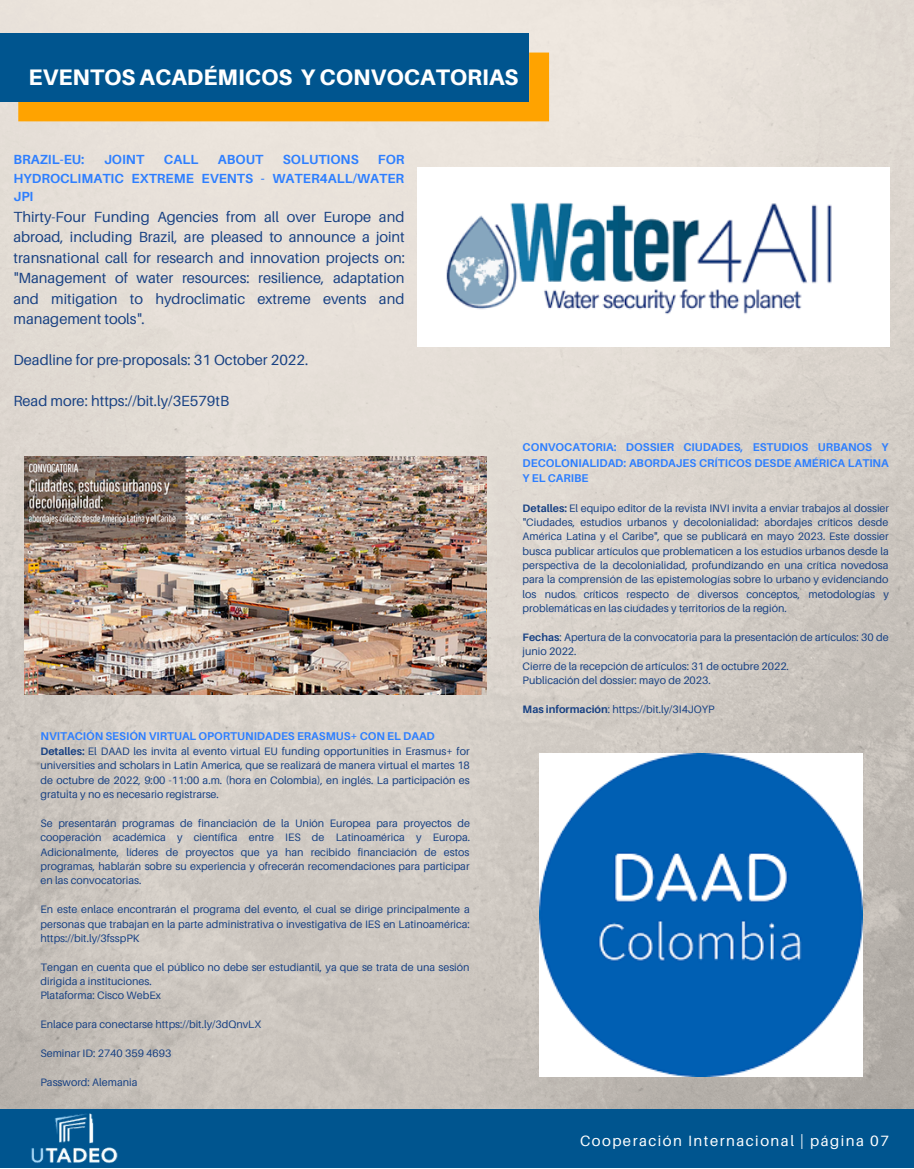
<style>
.page{position:relative;width:914px;height:1169px;background:#fff}
.page>*{position:absolute;margin:0;border:0;box-sizing:border-box;transform-origin:0 0}
.t1{font:800 22.5px "Aileron";color:#fff}
.t2{font:14.85px "Aileron";letter-spacing:.1em;color:#fff}
.t3{font:14.7px/20.4px "Aileron";color:#184183;text-align:justify}
.t4{font:700 13.2px/18.5px "Aileron";color:#2e7fff;text-align:justify}
.t5{font:700 11.25px/15.3px "Aileron";color:#2e7fff;text-align:justify}
.t6{font:10.8px/14.4px "Aileron";color:#184183;text-align:justify}
.s1{font-weight:700}
</style>
<div class="page">
<img style="left:0;top:0;width:914px;height:1167px">
<div style="left:0;top:1109px;width:913px;height:58px;background:#00558f"></div>
<div style="left:18px;top:53px;width:531px;height:68px;background:#ffa300"></div>
<div style="left:0;top:33px;width:529px;height:68px;background:#00558f"></div>
<img style="left:24px;top:1102px;width:99px;height:62px">
<img style="left:417px;top:168px;width:472px;height:178px">
<img style="left:24px;top:457px;width:462px;height:238px">
<img style="left:539px;top:753px;width:324px;height:324px">
<h1 class="t1" style="left:28px;top:63px;width:491px">EVENTOS ACADÉMICOS Y CONVOCATORIAS</h1>
<p class="t4" style="left:13px;top:150px;width:392px;text-indent:364px">FOR HYDROCLIMATIC EXTREME EVENTS - WATER4ALL/WATER JPI</p>
<p class="t3" style="left:13px;top:206px;width:393px">Thirty-Four Funding Agencies from all over Europe and abroad, including Brazil, are pleased to announce a joint transnational call for research and innovation projects on: "Management of water resources: resilience, adaptation and mitigation to hydroclimatic extreme events and management tools".</p>
<h3 class="t3" style="left:13px;top:349px;width:296px">Deadline for pre-proposals: 31 October 2022.</h3>
<h3 class="t3" style="left:13px;top:390px;width:217px">Read more: https://bit.ly/3E579tB</h3>
<p class="t4" style="left:13px;top:150px;width:72px">BRAZIL-EU:</p>
<p class="t4" style="left:104px;top:150px;width:42px">JOINT</p>
<p class="t4" style="left:164px;top:150px;width:36px">CALL</p>
<p class="t4" style="left:218px;top:150px;width:47px">ABOUT</p>
<p class="t4" style="left:283px;top:150px;width:77px">SOLUTIONS</p>
<p class="t5" style="left:41px;top:729px;width:396px">NVITACIÓN SESIÓN VIRTUAL OPORTUNIDADES ERASMUS+ CON EL DAAD</p>
<p class="t6" style="left:41px;top:744px;width:431px"><span class="s1">Detalles:</span> El DAAD les invita al evento virtual EU funding opportunities in Erasmus+ for universities and scholars in Latin America, que se realizará de manera virtual el martes 18 de octubre de 2022, 9:00 -11:00 a.m. (hora en Colombia), en inglés. La participación es gratuita y no es necesario registrarse.</p>
<p class="t6" style="left:41px;top:816px;width:431px">Se presentarán programas de financiación de la Unión Europea para proyectos de cooperación académica y científica entre IES de Latinoamérica y Europa.<br>Adicionalmente, líderes de proyectos que ya han recibido financiación de estos programas, hablarán sobre su experiencia y ofrecerán recomendaciones para participar en las convocatorias.</p>
<p class="t6" style="left:41px;top:902px;width:431px">En este enlace encontrarán el programa del evento, el cual se dirige principalmente a personas que trabajan en la parte administrativa o investigativa de IES en Latinoamérica: https://bit.ly/3fsspPK</p>
<p class="t6" style="left:41px;top:959px;width:430px;text-align:left">Tengan en cuenta que el público no debe ser estudiantil, ya que se trata de una sesión dirigida a instituciones.<br>Plataforma: Cisco WebEx</p>
<p class="t6" style="left:41px;top:1017px;width:222px">Enlace para conectarse https://bit.ly/3dQnvLX</p>
<p class="t6" style="left:41px;top:1046px;width:132px">Seminar ID: 2740 359 4693</p>
<p class="t6" style="left:41px;top:1074px;width:98px">Password: Alemania</p>
<p class="t5" style="left:522px;top:439px;width:368px">CONVOCATORIA: DOSSIER CIUDADES, ESTUDIOS URBANOS Y DECOLONIALIDAD: ABORDAJES CRÍTICOS DESDE AMÉRICA LATINA Y EL CARIBE</p>
<p class="t6" style="left:522px;top:500px;width:368px"><span class="s1">Detalles:</span> El equipo editor de la revista INVI invita a enviar trabajos al dossier "Ciudades, estudios urbanos y decolonialidad: abordajes críticos desde América Latina y el Caribe", que se publicará en mayo 2023. Este dossier busca publicar artículos que problematicen a los estudios urbanos desde la perspectiva de la decolonialidad, profundizando en una crítica novedosa para la comprensión de las epistemologías sobre lo urbano y evidenciando los nudos críticos respecto de diversos conceptos, metodologías y problemáticas en las ciudades y territorios de la región.</p>
<p class="t6" style="left:522px;top:630px;width:367px;text-align:left"><span class="s1">Fechas</span>: Apertura de la convocatoria para la presentación de artículos: 30 de junio 2022.<br>Cierre de la recepción de artículos: 31 de octubre 2022.<br>Publicación del dossier: mayo de 2023.</p>
<p class="t6" style="left:522px;top:702px;width:193px"><span class="s1">Mas información</span>: https://bit.ly/3I4JOYP</p>
<h2 class="t2" style="left:580px;top:1131px;width:310px">Cooperación Internacional | página 07</h2>
</div>
